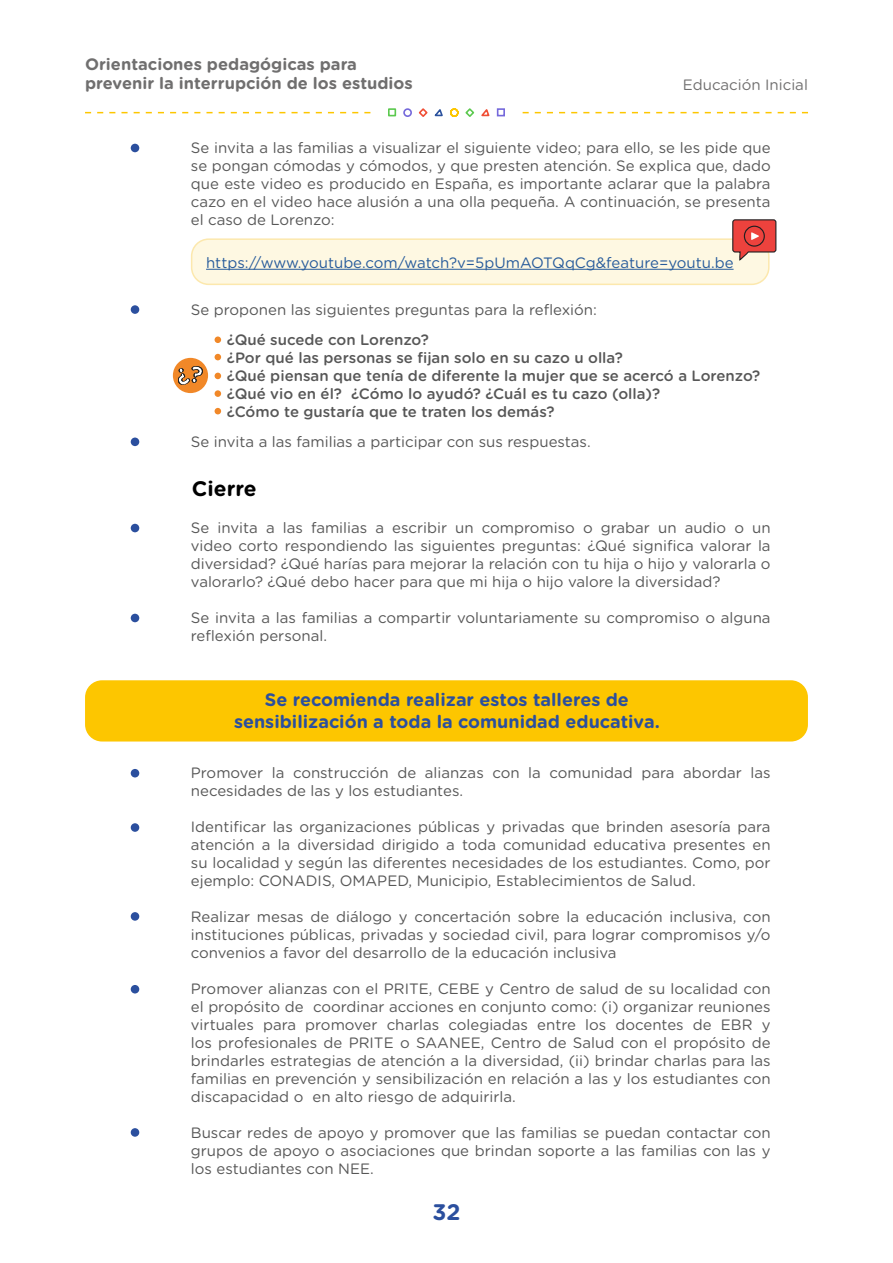
<style>
.page{position:relative;width:893px;height:1263px;background:#fff}
.page>*{position:absolute;margin:0;border:0;box-sizing:border-box;transform-origin:0 0}
.t1{font:700 22.5px "Gotham Rounded";color:#2b4f9e}
.t2{font:700 21px "Gotham Rounded";color:#000}
.t3{font:700 18px/21.6px "Gotham Rounded";color:#2b4f9e;text-align:center}
.t4{font:700 16.5px/19.8px "Gotham Rounded";color:#706f6f}
.t5{font:15px/18px "Gotham Rounded";color:#575757;text-align:justify}
.t6{font:500 15px/18px "Gotham Rounded";color:#575757}
.t7{font:15px "Gotham Rounded";color:#275b9b}
.t8{font:15px "Gotham Rounded";color:#706f6f}
</style>
<div class="page">
<svg style="left:523px;top:112px;width:285px;height:1px"></svg>
<svg style="left:85px;top:112px;width:285px;height:1px"></svg>
<div style="left:403px;top:108px;width:9px;height:9px;border:2px solid #7569db;border-radius:50%"></div>
<div style="left:388px;top:108px;width:8px;height:8px;border:2px solid #5cc94f"></div>
<div style="left:497px;top:108px;width:8px;height:8px;border:2px solid #7569db"></div>
<svg style="left:418px;top:108px;width:72px;height:9px"></svg>
<div style="left:85px;top:680px;width:723px;height:61px;background:#fdc600;border-radius:17px"></div>
<div style="left:192px;top:239px;width:577px;height:45px;background:#fef8e2;border-radius:17px"></div>
<div style="left:191px;top:238px;width:579px;height:47px;border:2px solid #fce8ad;border-radius:17px"></div>
<hr style="left:206px;top:269px;width:528px;height:1px;background:#275b9b">
<svg style="left:732px;top:219px;width:45px;height:42px"></svg>
<div style="left:131px;top:144px;width:8px;height:8px;background:#2b4f9e;border-radius:50%"></div>
<div style="left:131px;top:305px;width:8px;height:9px;background:#2b4f9e;border-radius:50%"></div>
<div style="left:131px;top:437px;width:8px;height:9px;background:#2b4f9e;border-radius:50%"></div>
<div style="left:131px;top:524px;width:8px;height:8px;background:#2b4f9e;border-radius:50%"></div>
<div style="left:131px;top:614px;width:8px;height:8px;background:#2b4f9e;border-radius:50%"></div>
<div style="left:131px;top:769px;width:8px;height:8px;background:#2b4f9e;border-radius:50%"></div>
<div style="left:131px;top:823px;width:8px;height:9px;background:#2b4f9e;border-radius:50%"></div>
<div style="left:131px;top:912px;width:8px;height:9px;background:#2b4f9e;border-radius:50%"></div>
<div style="left:131px;top:985px;width:8px;height:8px;background:#2b4f9e;border-radius:50%"></div>
<div style="left:131px;top:1128px;width:8px;height:9px;background:#2b4f9e;border-radius:50%"></div>
<div style="left:215px;top:336px;width:6px;height:7px;background:#f18828;border-radius:50%"></div>
<svg style="left:215px;top:354px;width:6px;height:6px"></svg>
<svg style="left:215px;top:373px;width:6px;height:6px"></svg>
<svg style="left:215px;top:408px;width:6px;height:6px"></svg>
<div style="left:215px;top:390px;width:6px;height:7px;background:#f18828;border-radius:50%"></div>
<div style="left:173px;top:358px;width:35px;height:35px;background:#f18828;border-radius:50%"></div>
<svg style="left:178px;top:366px;width:25px;height:19px"></svg>
<p class="t4" style="left:85px;top:53px;width:329px">Orientaciones pedagógicas para prevenir la interrupción de los estudios</p>
<p class="t8" style="left:683px;top:75px;width:126px">Educación Inicial</p>
<p class="t5" style="left:191px;top:138px;width:581px">Se invita a las familias a visualizar el siguiente video; para ello, se les pide que se pongan cómodas y cómodos, y que presten atención. Se explica que, dado que este video es producido en España, es importante aclarar que la palabra cazo en el video hace alusión a una olla pequeña. A continuación, se presenta el caso de Lorenzo:</p>
<p class="t7" style="left:206px;top:252px;width:529px">https://www.youtube.com/watch?v=5pUmAOTQqCg&amp;feature=youtu.be</p>
<p class="t5" style="left:191px;top:300px;width:408px">Se proponen las siguientes preguntas para la reflexión:</p>
<p class="t6" style="left:227px;top:330px;width:535px">¿Qué sucede con Lorenzo?<br>¿Por qué las personas se fijan solo en su cazo u olla?<br>¿Qué piensan que tenía de diferente la mujer que se acercó a Lorenzo? ¿Qué vio en él? ¿Cómo lo ayudó? ¿Cuál es tu cazo (olla)?<br>¿Cómo te gustaría que te traten los demás?</p>
<p class="t5" style="left:191px;top:432px;width:401px">Se invita a las familias a participar con sus respuestas.</p>
<h2 class="t2" style="left:192px;top:473px;width:66px">Cierre</h2>
<p class="t5" style="left:191px;top:518px;width:581px">Se invita a las familias a escribir un compromiso o grabar un audio o un video corto respondiendo las siguientes preguntas: ¿Qué significa valorar la diversidad? ¿Qué harías para mejorar la relación con tu hija o hijo y valorarla o valorarlo? ¿Qué debo hacer para que mi hija o hijo valore la diversidad?</p>
<p class="t5" style="left:191px;top:608px;width:581px">Se invita a las familias a compartir voluntariamente su compromiso o alguna reflexión personal.</p>
<p class="t3" style="left:234px;top:688px;width:427px">Se recomienda realizar estos talleres de sensibilización a toda la comunidad educativa.</p>
<p class="t5" style="left:191px;top:763px;width:581px">Promover la construcción de alianzas con la comunidad para abordar las necesidades de las y los estudiantes.</p>
<p class="t5" style="left:191px;top:817px;width:581px">Identificar las organizaciones públicas y privadas que brinden asesoría para atención a la diversidad dirigido a toda comunidad educativa presentes en su localidad y según las diferentes necesidades de los estudiantes. Como, por ejemplo: CONADIS, OMAPED, Municipio, Establecimientos de Salud.</p>
<p class="t5" style="left:191px;top:907px;width:581px">Realizar mesas de diálogo y concertación sobre la educación inclusiva, con instituciones públicas, privadas y sociedad civil, para lograr compromisos y/o convenios a favor del desarrollo de la educación inclusiva</p>
<p class="t5" style="left:191px;top:979px;width:581px">Promover alianzas con el PRITE, CEBE y Centro de salud de su localidad con el propósito de coordinar acciones en conjunto como: (i) organizar reuniones virtuales para promover charlas colegiadas entre los docentes de EBR y los profesionales de PRITE o SAANEE, Centro de Salud con el propósito de brindarles estrategias de atención a la diversidad, (ii) brindar charlas para las familias en prevención y sensibilización en relación a las y los estudiantes con discapacidad o en alto riesgo de adquirirla.</p>
<p class="t5" style="left:191px;top:1123px;width:581px">Buscar redes de apoyo y promover que las familias se puedan contactar con grupos de apoyo o asociaciones que brindan soporte a las familias con las y los estudiantes con NEE.</p>
<h1 class="t1" style="left:432px;top:1195px;width:29px">32</h1>
</div>
